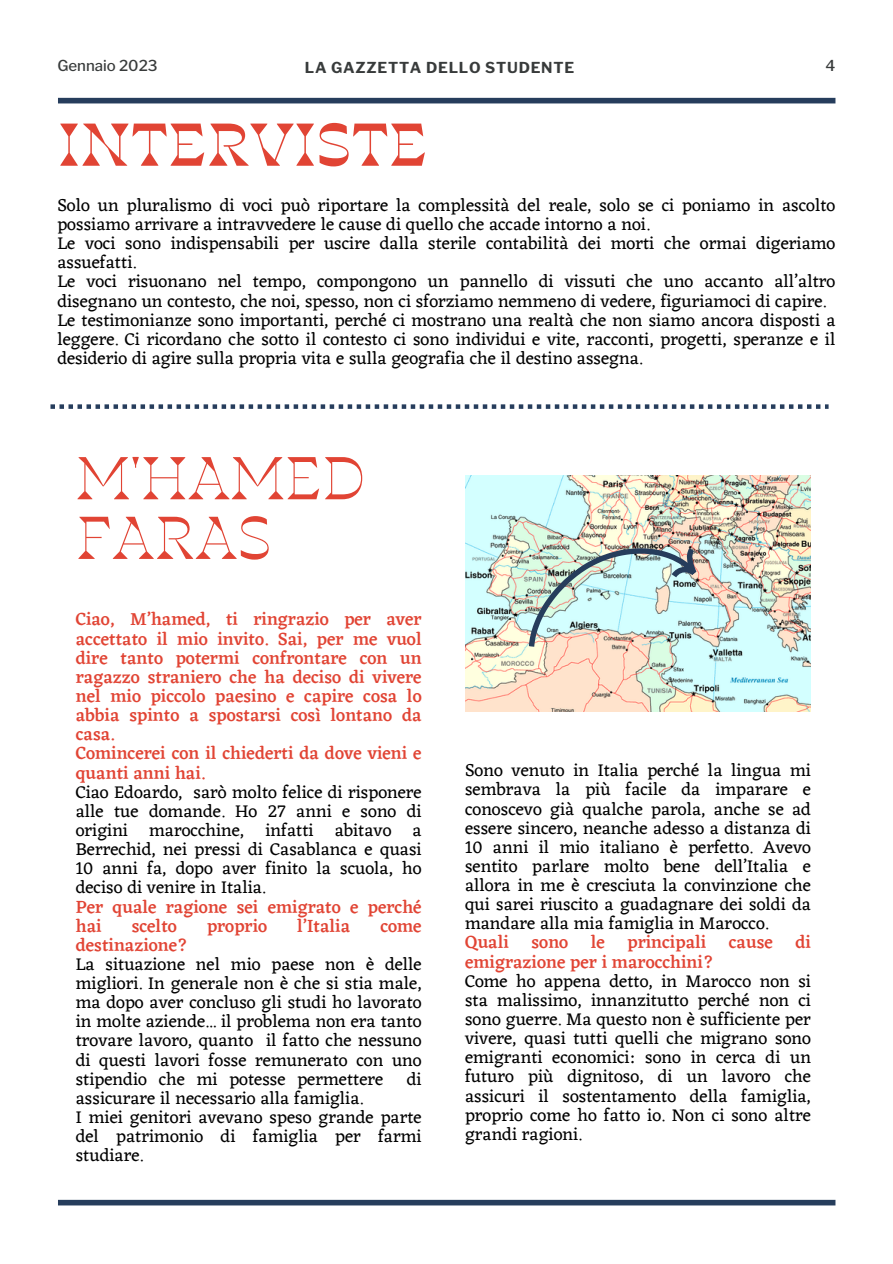
<style>
.page{position:relative;width:893px;height:1264px;background:#fff}
.page>*{position:absolute;margin:0;border:0;box-sizing:border-box;transform-origin:0 0}
.t1{font:60px/59.7px "Blackest";color:#e14434}
.t2{font:700 60px "Blackest";color:#e14434}
.t3{font:18px/19.2px "Eczar";color:#000;text-align:justify}
.t4{font:500 18px/19.2px "Eczar";color:#e14434}
.t5{font:700 15px "Libre Franklin";letter-spacing:.05em;color:#383b3b}
.t6{font:500 15px "Libre Franklin";color:#383b3b}
</style>
<div class="page">
<div style="left:58px;top:98px;width:777px;height:5px;background:#263d5c"></div>
<div style="left:58px;top:1199px;width:777px;height:6px;background:#263d5c"></div>
<svg style="left:50px;top:404px;width:778px;height:5px"></svg>
<img style="left:465px;top:476px;width:345px;height:235px">
<img style="left:509px;top:506px;width:196px;height:174px">
<p class="t6" style="left:57px;top:57px;width:102px">Gennaio 2023</p>
<p class="t5" style="left:305px;top:58px;width:271px">LA GAZZETTA DELLO STUDENTE</p>
<p class="t6" style="left:825px;top:57px;width:11px">4</p>
<p class="t2" style="left:58px;top:116px;width:371px">INTERVISTE</p>
<p class="t3" style="left:57px;top:195px;width:779px">Solo un pluralismo di voci può riportare la complessità del reale, solo se ci poniamo in ascolto possiamo arrivare a intravvedere le cause di quello che accade intorno a noi.</p>
<p class="t3" style="left:57px;top:233px;width:779px">Le voci sono indispensabili per uscire dalla sterile contabilità dei morti che ormai digeriamo assuefatti.</p>
<p class="t3" style="left:57px;top:272px;width:779px">Le voci risuonano nel tempo, compongono un pannello di vissuti che uno accanto all’altro disegnano un contesto, che noi, spesso, non ci sforziamo nemmeno di vedere, figuriamoci di capire.</p>
<p class="t3" style="left:57px;top:310px;width:779px">Le testimonianze sono importanti, perché ci mostrano una realtà che non siamo ancora disposti a leggere. Ci ricordano che sotto il contesto ci sono individui e vite, racconti, progetti, speranze e il desiderio di agire sulla propria vita e sulla geografia che il destino assegna.</p>
<p class="t1" style="left:76px;top:453px;width:290px">M'HAMED<br>FARAS</p>
<p class="t4" style="left:76px;top:609px;width:347px;text-align:justify">Ciao, M’hamed, ti ringrazio per aver accettato il mio invito. Sai, per me vuol dire tanto potermi confrontare con un ragazzo straniero che ha deciso di vivere nel mio piccolo paesino e capire cosa lo abbia spinto a spostarsi così lontano da casa.</p>
<p class="t4" style="left:76px;top:743px;width:347px">Comincerei con il chiederti da dove vieni e quanti anni hai.</p>
<p class="t3" style="left:76px;top:782px;width:347px">Ciao Edoardo, sarò molto felice di risponere alle tue domande. Ho 27 anni e sono di origini marocchine, infatti abitavo a Berrechid, nei pressi di Casablanca e quasi 10 anni fa, dopo aver finito la scuola, ho deciso di venire in Italia.</p>
<p class="t4" style="left:76px;top:896px;width:347px">Per quale ragione sei emigrato e perché hai</p>
<p class="t4" style="left:132px;top:915px;width:47px">scelto</p>
<p class="t4" style="left:207px;top:915px;width:62px">proprio</p>
<p class="t4" style="left:297px;top:915px;width:54px">l’Italia</p>
<p class="t4" style="left:380px;top:915px;width:43px">come</p>
<p class="t4" style="left:76px;top:935px;width:114px">destinazione?</p>
<p class="t3" style="left:76px;top:954px;width:347px">La situazione nel mio paese non è delle migliori. In generale non è che si stia male, ma dopo aver concluso gli studi ho lavorato in molte aziende... il problema non era tanto trovare lavoro, quanto il fatto che nessuno di questi lavori fosse remunerato con uno stipendio che mi potesse permettere</p>
<p class="t3" style="left:407px;top:1068px;width:16px">di</p>
<p class="t3" style="left:76px;top:1088px;width:289px">assicurare il necessario alla famiglia.</p>
<p class="t3" style="left:76px;top:1107px;width:347px">I miei genitori avevano speso grande parte del patrimonio di famiglia per farmi studiare.</p>
<p class="t3" style="left:465px;top:760px;width:347px">Sono venuto in Italia perché la lingua mi sembrava la più facile da imparare e conoscevo già qualche parola, anche se ad essere sincero, neanche adesso a distanza di 10 anni il mio italiano è perfetto. Avevo sentito parlare molto bene dell’Italia e allora in me è cresciuta la convinzione che qui sarei riuscito a guadagnare dei soldi da mandare alla mia famiglia in Marocco.</p>
<p class="t4" style="left:465px;top:932px;width:45px">Quali</p>
<p class="t4" style="left:531px;top:932px;width:38px">sono</p>
<p class="t4" style="left:591px;top:932px;width:16px">le</p>
<p class="t4" style="left:627px;top:932px;width:80px">principali</p>
<p class="t4" style="left:728px;top:932px;width:46px">cause</p>
<p class="t4" style="left:795px;top:932px;width:17px">di</p>
<p class="t4" style="left:465px;top:951px;width:250px">emigrazione per i marocchini?</p>
<p class="t3" style="left:465px;top:970px;width:347px">Come ho appena detto, in Marocco non si sta malissimo, innanzitutto perché non ci sono guerre. Ma questo non è sufficiente per vivere, quasi tutti quelli che migrano sono emigranti economici: sono in cerca di un futuro più dignitoso, di un lavoro che assicuri il sostentamento della famiglia, proprio come ho fatto io. Non ci sono altre grandi ragioni.</p>
</div>
